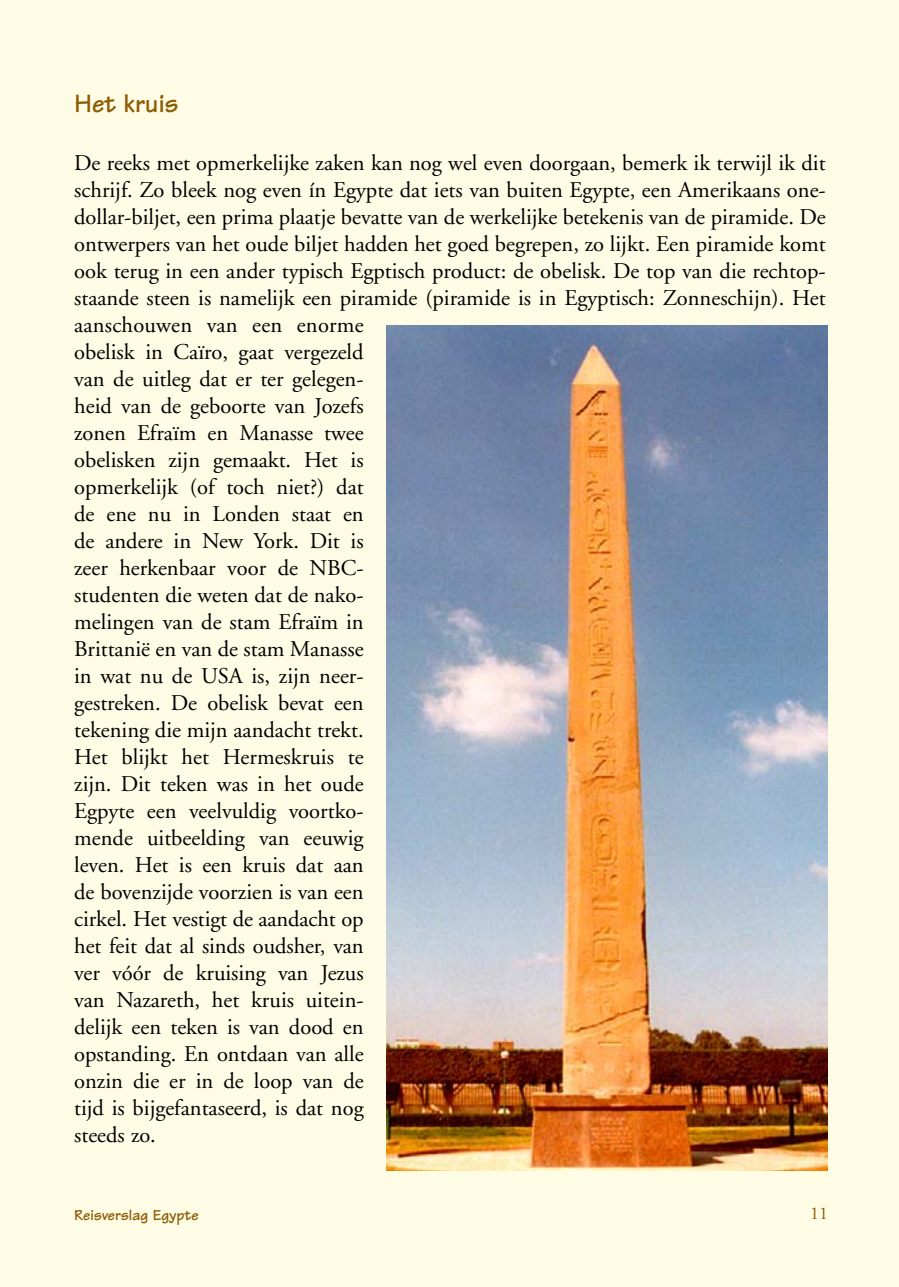
<style>
.page{position:relative;width:899px;height:1287px;background:#fffce6}
.page>*{position:absolute;margin:0;border:0;box-sizing:border-box;transform-origin:0 0}
.t1{font:700 27px "Tekton";color:#8d5d04}
.t2{font:22.5px/27px "Adobe Garamond";color:#000}
.t3{font:18px "Adobe Garamond";color:#8d5d04}
.t4{font:700 15.75px "Tekton";color:#8d5d04}
</style>
<div class="page">
<img style="left:386px;top:326px;width:441px;height:845px">
<p class="t1" style="left:74px;top:87px;width:106px">Het kruis</p>
<p class="t2" style="left:74px;top:150px;width:753px">De reeks met opmerkelijke zaken kan nog wel even doorgaan, bemerk ik terwijl ik dit schrijf. Zo bleek nog even ín Egypte dat iets van buiten Egypte, een Amerikaans one&shy;dollar-biljet, een prima plaatje bevatte van de werkelijke betekenis van de piramide. De ontwerpers van het oude biljet hadden het goed begrepen, zo lijkt. Een piramide komt ook terug in een ander typisch Egptisch product: de obelisk. De top van die rechtop&shy;staande steen is namelijk een piramide (piramide is in Egyptisch: Zonneschijn). Het aanschouwen van een enorme<br>obelisk in Caïro, gaat vergezeld<br>van de uitleg dat er ter gelegen-<br>heid van de geboorte van Jozefs<br>zonen Efraïm en Manasse twee<br>obelisken zijn gemaakt. Het is<br>opmerkelijk (of toch niet?) dat<br>de ene nu in Londen staat en<br>de andere in New York. Dit is<br>zeer herkenbaar voor de NBC-<br>studenten die weten dat de nako-<br>melingen van de stam Efraïm in<br>Brittanië en van de stam Manasse<br>in wat nu de USA is, zijn neer-<br>gestreken. De obelisk bevat een<br>tekening die mijn aandacht trekt.<br>Het blijkt het Hermeskruis te<br>zijn. Dit teken was in het oude<br>Egpyte een veelvuldig voortko-<br>mende uitbeelding van eeuwig<br>leven. Het is een kruis dat aan<br>de bovenzijde voorzien is van een<br>cirkel. Het vestigt de aandacht op<br>het feit dat al sinds oudsher, van<br>ver vóór de kruising van Jezus<br>van Nazareth, het kruis uitein-<br>delijk een teken is van dood en<br>opstanding. En ontdaan van alle<br>onzin die er in de loop van de<br>tijd is bijgefantaseerd, is dat nog<br>steeds zo.</p>
<p class="t4" style="left:74px;top:1205px;width:126px">Reisverslag Egypte</p>
<p class="t3" style="left:810px;top:1204px;width:19px">11</p>
</div>
